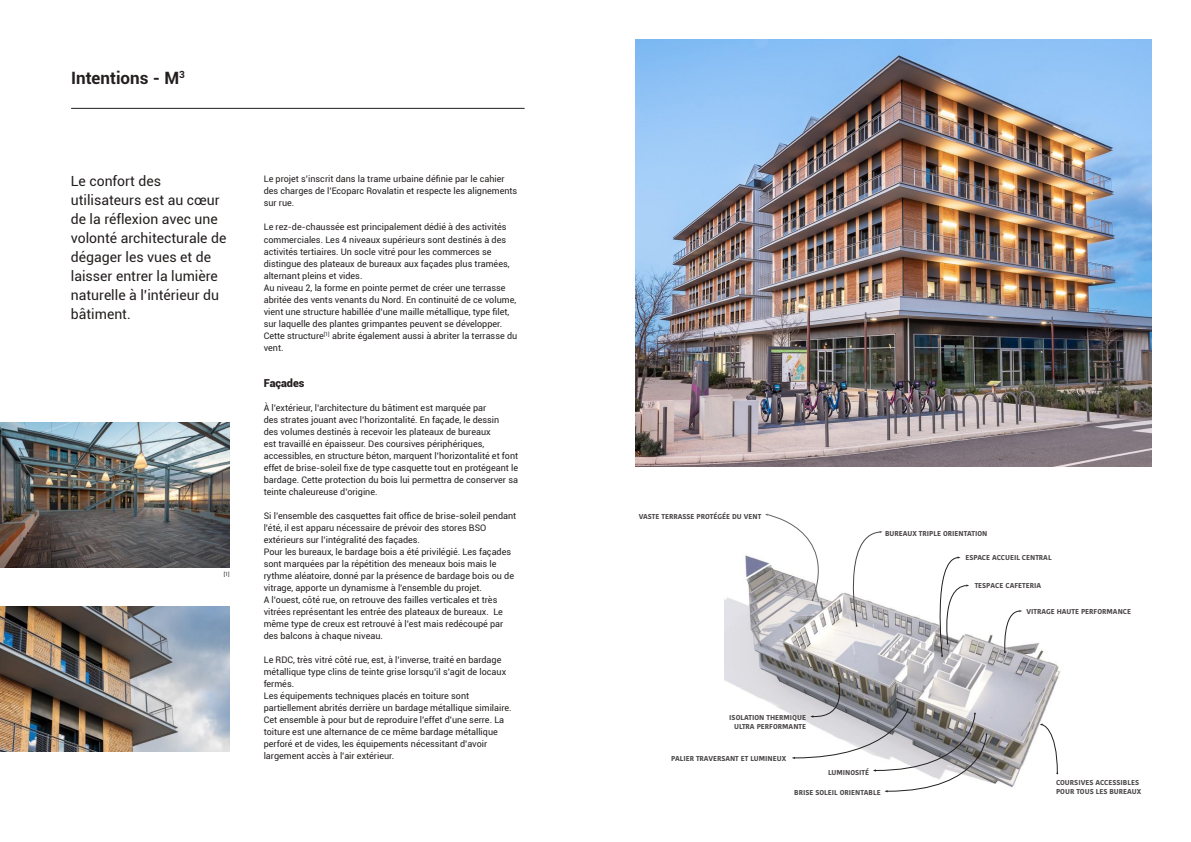
<style>
.page{position:relative;width:1191px;height:842px;background:#fff}
.page>*{position:absolute;margin:0;border:0;box-sizing:border-box;transform-origin:0 0}
.t1{font:700 17px "Roboto";color:#241f1f}
.t2{font:14px/19px "Roboto";color:#241f1f}
.t3{font:900 11px "Roboto";color:#241f1f}
.t4{font:9px/12px "Roboto";color:#241f1f}
.t5{font:700 7.1px/8.5px "Kohinoor Devanagari";color:#4a4647;text-align:right}
.t6{font:5.2px "Roboto";color:#241f1f}
</style>
<div class="page">
<img style="left:724px;top:555px;width:336px;height:238px">
<svg style="left:765px;top:514px;width:117px;height:113px"></svg>
<svg style="left:931px;top:556px;width:38px;height:101px"></svg>
<svg style="left:1002px;top:610px;width:20px;height:43px"></svg>
<svg style="left:1039px;top:724px;width:19px;height:50px"></svg>
<svg style="left:791px;top:682px;width:196px;height:110px"></svg>
<img style="left:635px;top:40px;width:516px;height:426px">
<img style="left:0;top:422px;width:230px;height:145px">
<img style="left:0;top:606px;width:230px;height:145px">
<hr style="left:71px;top:108px;width:453px;height:1px;background:#241f1f">
<h1 class="t1" style="left:71px;top:66px;width:115px">Intentions - M<sup>3</sup></h1>
<h2 class="t2" style="left:71px;top:171px;width:157px">Le confort des utilisateurs est au cœur de la réflexion avec une volonté architecturale de dégager les vues et de laisser entrer la lumière naturelle à l’intérieur du bâtiment.</h2>
<p class="t6" style="left:224px;top:570px;width:7px">[1]</p>
<p class="t4" style="left:264px;top:173px;width:255px">Le projet s’inscrit dans la trame urbaine définie par le cahier des charges de l’Ecoparc Rovalatin et respecte les alignements sur rue.</p>
<p class="t4" style="left:264px;top:221px;width:255px">Le rez-de-chaussée est principalement dédié à des activités commerciales. Les 4 niveaux supérieurs sont destinés à des activités tertiaires. Un socle vitré pour les commerces se distingue des plateaux de bureaux aux façades plus tramées, alternant pleins et vides.<br>Au niveau 2, la forme en pointe permet de créer une terrasse abritée des vents venants du Nord. En continuité de ce volume, vient une structure habillée d’une maille métallique, type filet, sur laquelle des plantes grimpantes peuvent se développer.<br>Cette structure<sup>[1]</sup> abrite également aussi à abriter la terrasse du vent.</p>
<p class="t3" style="left:264px;top:375px;width:42px">Façades</p>
<p class="t4" style="left:264px;top:401px;width:256px">À l’extérieur, l’architecture du bâtiment est marquée par<br>des strates jouant avec l’horizontalité. En façade, le dessin<br>des volumes destinés à recevoir les plateaux de bureaux<br>est travaillé en épaisseur. Des coursives périphériques, accessibles, en structure béton, marquent l’horizontalité et font effet de brise-soleil fixe de type casquette tout en protégeant le bardage. Cette protection du bois lui permettra de conserver sa teinte chaleureuse d’origine.</p>
<p class="t4" style="left:264px;top:509px;width:254px">Si l’ensemble des casquettes fait office de brise-soleil pendant l’été, il est apparu nécessaire de prévoir des stores BSO extérieurs sur l’intégralité des façades.<br>Pour les bureaux, le bardage bois a été privilégié. Les façades sont marquées par la répétition des meneaux bois mais le rythme aléatoire, donné par la présence de bardage bois ou de vitrage, apporte un dynamisme à l’ensemble du projet.<br>A l’ouest, côté rue, on retrouve des failles verticales et très vitrées représentant les entrée des plateaux de bureaux. Le même type de creux est retrouvé à l’est mais redécoupé par des balcons à chaque niveau.</p>
<p class="t4" style="left:264px;top:653px;width:249px">Le RDC, très vitré côté rue, est, à l’inverse, traité en bardage métallique type clins de teinte grise lorsqu’il s’agit de locaux fermés.<br>Les équipements techniques placés en toiture sont partiellement abrités derrière un bardage métallique similaire.<br>Cet ensemble à pour but de reproduire l’effet d’une serre. La toiture est une alternance de ce même bardage métallique perforé et de vides, les équipements nécessitant d’avoir largement accès à l’air extérieur.</p>
<p class="t5" style="left:639px;top:512px;width:124px">VASTE TERRASSE PROTÉGÉE DU VENT</p>
<p class="t5" style="left:885px;top:529px;width:104px">BUREAUX TRIPLE ORIENTATION</p>
<p class="t5" style="left:965px;top:553px;width:88px">ESPACE ACCUEIL CENTRAL</p>
<p class="t5" style="left:974px;top:581px;width:68px">TESPACE CAFETERIA</p>
<p class="t5" style="left:1026px;top:607px;width:106px">VITRAGE HAUTE PERFORMANCE</p>
<p class="t5" style="left:729px;top:713px;width:78px">ISOLATION THERMIQUE<br>ULTRA PERFORMANTE</p>
<p class="t5" style="left:671px;top:754px;width:116px">PALIER TRAVERSANT ET LUMINEUX</p>
<p class="t5" style="left:828px;top:768px;width:43px">LUMINOSITÉ</p>
<p class="t5" style="left:794px;top:788px;width:88px">BRISE SOLEIL ORIENTABLE</p>
<p class="t5" style="left:1056px;top:778px;width:87px;text-align:left">COURSIVES ACCESSIBLES<br>POUR TOUS LES BUREAUX</p>
</div>
